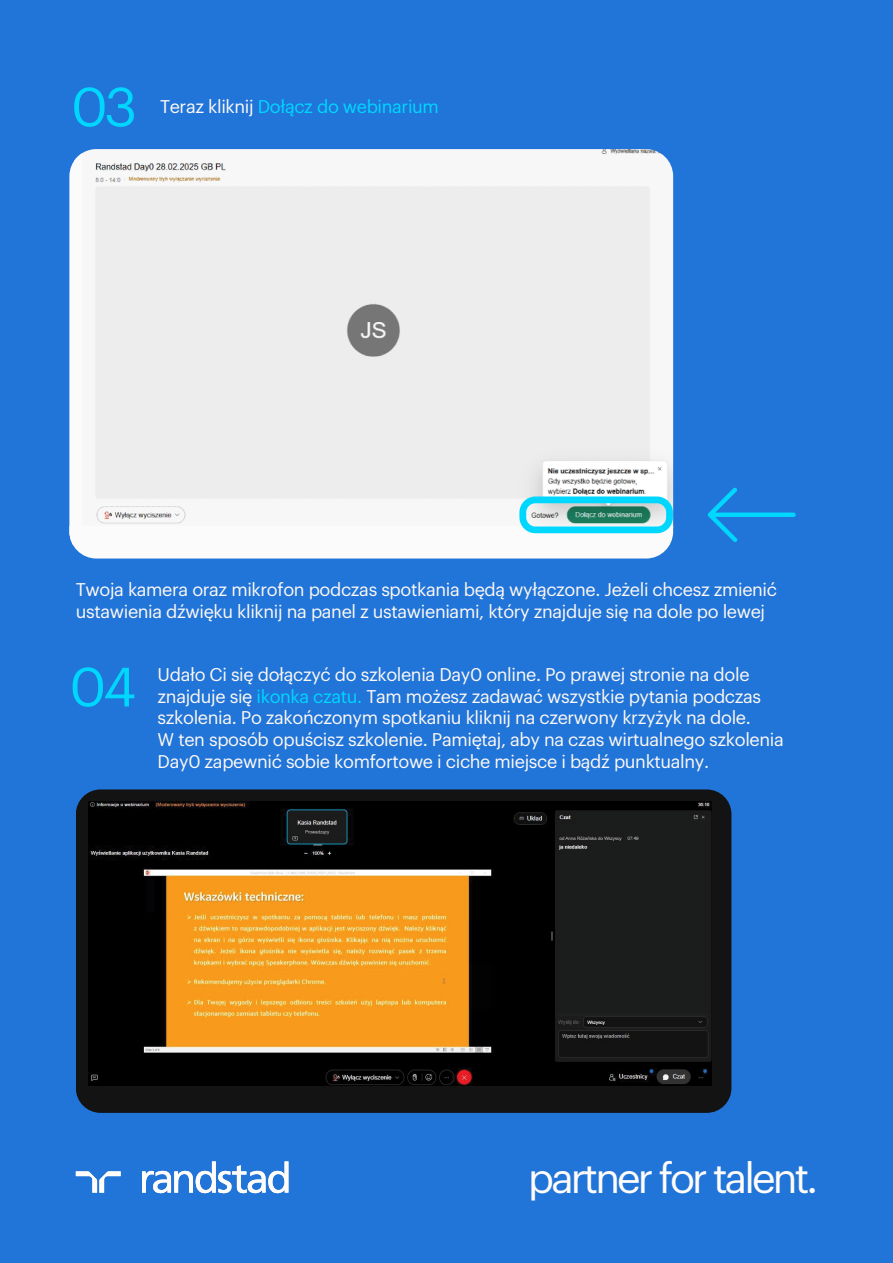
<style>
.page{position:relative;width:893px;height:1263px;background:#2175d9}
.page>*{position:absolute;margin:0;border:0;box-sizing:border-box;transform-origin:0 0}
.t1{font:54px "Graphik LCG";color:#00d7ff}
.t2{font:41.4px "Graphik LCG";letter-spacing:-.07em;color:#fffcfa}
.t3{font:18px/21.6px "Graphik LCG";letter-spacing:-.02em;color:#fff9f5}
.t4{font:18px "Graphik LCG";letter-spacing:-.02em;color:#00d7ff}
.s1{color:#fff9f5}
.s2{color:#00d7ff}
</style>
<div class="page">
<img style="left:82px;top:149px;width:591px;height:377px">
<div style="left:69px;top:152px;width:13px;height:392px;background:#fbfbfb"></div>
<div style="left:69px;top:526px;width:604px;height:32px;background:#fbfbfb"></div>
<div style="left:519px;top:496px;width:154px;height:37px;border:7px solid #00d7ff;border-radius:13px"></div>
<svg style="left:76px;top:789px;width:655px;height:324px;background:#121417"></svg>
<img style="left:89px;top:802px;width:622px;height:283px">
<svg style="left:707px;top:487px;width:89px;height:55px"></svg>
<svg style="left:76px;top:1171px;width:45px;height:22px"></svg>
<svg style="left:142px;top:1161px;width:146px;height:32px"></svg>
<h1 class="t1" style="left:71px;top:66px;width:68px">03</h1>
<p class="t4" style="left:160px;top:93px;width:280px"><span class="s1">Teraz kliknij</span> Dołącz do webinarium</p>
<p class="t3" style="left:76px;top:577px;width:703px">Twoja kamera oraz mikrofon podczas spotkania będą wyłączone. Jeżeli chcesz zmienić ustawienia dźwięku kliknij na panel z ustawieniami, który znajduje się na dole po lewej</p>
<h1 class="t1" style="left:69px;top:646px;width:68px">04</h1>
<p class="t3" style="left:158px;top:662px;width:628px">Udało Ci się dołączyć do szkolenia Day0 online. Po prawej stronie na dole znajduje się <span class="s2">ikonka czatu.</span> Tam możesz zadawać wszystkie pytania podczas szkolenia. Po zakończonym spotkaniu kliknij na czerwony krzyżyk na dole.<br>W ten sposób opuścisz szkolenie. Pamiętaj, aby na czas wirtualnego szkolenia Day0 zapewnić sobie komfortowe i ciche miejsce i bądź punktualny.</p>
<h2 class="t2" style="left:528px;top:1147px;width:291px">partner for talent.</h2>
</div>
